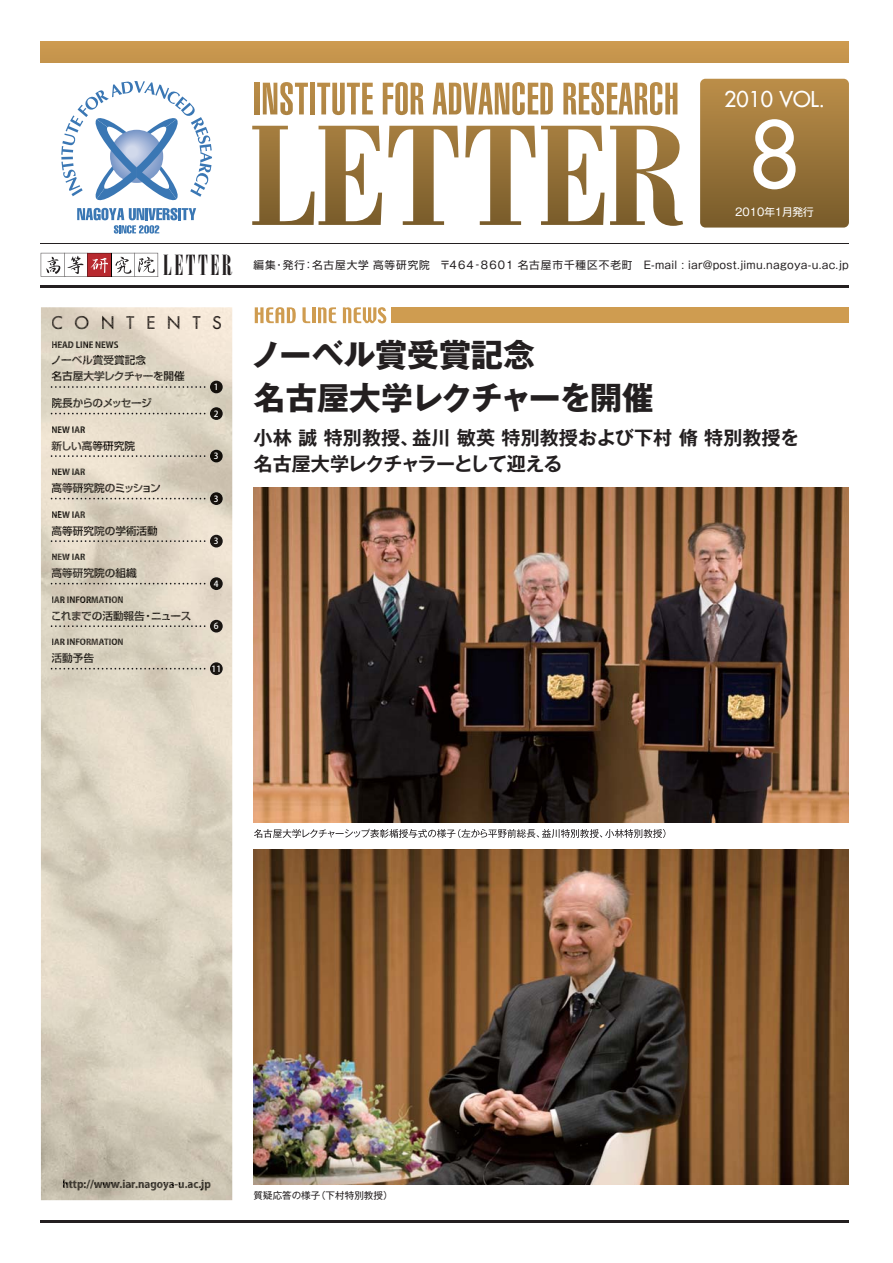
<style>
.page{position:relative;width:893px;height:1263px;background:#fff}
.page>*{position:absolute;margin:0;border:0;box-sizing:border-box;transform-origin:0 0}
.t1{font:500 89.25px "Futura Std";color:#fff}
.t2{font:31.95px/42.5px "Gothic MB101 Pro Bold 90 pv RKSJ H";color:#231f20}
.t3{font:27.6px "Onyx MT Std";letter-spacing:.105em;color:#231f20}
.t4{font:500 21.3px "Futura Std";color:#fff}
.t5{font:19.2px/26.5px "Gothic MB101 Pro De Bold 90 pv RKSJ H";color:#231f20}
.t6{font:500 16.95px "Futura Std";letter-spacing:.71em;color:#16110c}
.t7{font:10.65px "Gothic MB101 Pro Regular 90 pv RKSJ H";letter-spacing:.025em;color:#231f20}
.t8{font:10.65px "Koz Go Pro Bold 90 pv RKSJ H";color:#0f0a05}
.t9{font:10.65px/15.9px "Shin Go Pro Medium 90 pv RKSJ H";color:#18140f}
.t10{font:10.65px "Shin Go Pro Medium 90 pv RKSJ H";color:#130f0a}
.t11{font:10.65px "Shin Go Pro Medium 90 pv RKSJ H";letter-spacing:-.03em;color:#1a1612}
.t12{font:10.65px "Shin Go Pro Medium 90 pv RKSJ H";letter-spacing:-.02em;color:#1b1713}
.t13{font:10.65px "Shin Go Pro Medium 90 pv RKSJ H";letter-spacing:-.045em;color:#18140f}
.t14{font:10.65px "Gothic MB101 Pro Regular 90 pv RKSJ H";color:#fff}
.t15{font:10.65px "Shin Go Pro Medium 90 pv RKSJ H";color:#1e1915}
.t16{font:10.65px "Shin Go Pro Medium 90 pv RKSJ H";color:#17130f}
.t17{font:9.6px "Gothic MB101 Pro Regular 90 pv RKSJ H";color:#231f20}
.t18{font:8.55px "Koz Go Pro Bold 90 pv RKSJ H";color:#17130f}
.t19{font:8.55px "Koz Go Pro Medium 90 pv RKSJ H";color:#fff}
.t20{font:8.55px "Koz Go Pro Bold 90 pv RKSJ H";color:#1b1713}
.t21{font:8.55px "Koz Go Pro Bold 90 pv RKSJ H";color:#1b1613}
.t22{font:8.55px "Koz Go Pro Bold 90 pv RKSJ H";color:#1c1713}
.s1{color:#1a1511}
.s2{color:#1f1815}
.s3{color:#201916}
.s4{color:#15110c}
.s5{color:#1a1612}
.s6{color:#17130f}
.s7{color:#16120d}
.s8{color:#181410}
.s9{color:#1b1612}
.s10{color:#15120d}
.s11{color:#191410}
.s12{color:#1e1815}
.s13{color:#1b1713}
.s14{color:#1c1713}
.s15{color:#1d1814}
.s16{color:#1b1613}
.s17{color:#140f0a}
.s18{color:#130f0a}
.s19{color:#100b05}
.s20{color:#14100b}
.s21{color:#17140f}
.s22{color:#18130f}
.s23{color:#18140f}
.s24{font-family:"Shin Go Pro Regular 90 pv RKSJ H"}
.s25{color:#0b0701}
.s26{color:#0d0803}
.s27{color:#0c0803}
.s28{color:#090501}
.s29{color:#100d07}
.s30{color:#181511}
</style>
<div class="page">
<img style="left:40px;top:41px;width:809px;height:1182px">
<p class="t3" style="left:163px;top:249px;width:71px">LETTER</p>
<p class="t6" style="left:52px;top:313px;width:172px">CO<span class="s1">NT</span><span class="s2">EN</span><span class="s3">TS</span></p>
<p class="t18" style="left:52px;top:341px;width:68px"><span class="s1">HEAD</span> LIN<span class="s4">E NE</span>WS</p>
<p class="t9" style="left:51px;top:354px;width:135px"><span class="s5">ノーベ</span>ル賞受<span class="s6">賞記念<br></span><span class="s7">名古屋</span>大学レ<span class="s8">クチャ</span><span class="s9">ーを開</span><span class="s10">催</span></p>
<p class="t13" style="left:52px;top:399px;width:102px">院長か<span class="s11">らのメ</span><span class="s5">ッセー</span><span class="s6">ジ</span></p>
<p class="t20" style="left:52px;top:426px;width:35px">NEW IAR</p>
<p class="t15" style="left:52px;top:442px;width:85px">新しい<span class="s12">高等研</span><span class="s13">究院</span></p>
<p class="t21" style="left:52px;top:469px;width:35px">NEW <span class="s5">IAR</span></p>
<p class="t12" style="left:52px;top:484px;width:111px">高等研<span class="s6">究院の</span><span class="s14">ミッシ</span><span class="s15">ョン</span></p>
<p class="t22" style="left:52px;top:511px;width:35px">NEW <span class="s16">IAR</span></p>
<p class="t10" style="left:52px;top:527px;width:108px"><span class="s1">高等研</span><span class="s9">究院</span><span class="s6">の</span>学術活動</p>
<p class="t18" style="left:52px;top:554px;width:35px">NEW <span class="s13">IAR</span></p>
<p class="t10" style="left:52px;top:569px;width:87px">高等研<span class="s5">究</span><span class="s6">院の</span><span class="s17">組織</span></p>
<p class="t18" style="left:52px;top:596px;width:73px">IAR <span class="s18">INFO</span><span class="s19">RM</span><span class="s18">AT</span>ION</p>
<p class="t11" style="left:51px;top:612px;width:142px">これま<span class="s20">での活</span><span class="s10">動報告</span><span class="s21">・ニュ</span><span class="s22">ース</span></p>
<p class="t18" style="left:52px;top:639px;width:73px">IAR INFO<span class="s23">RMAT</span>ION</p>
<p class="t16" style="left:52px;top:654px;width:44px">活動予告</p>
<p class="t19" style="left:214px;top:384px;width:6px">1</p>
<p class="t19" style="left:214px;top:410px;width:6px">2</p>
<p class="t19" style="left:214px;top:453px;width:6px">3</p>
<p class="t19" style="left:214px;top:495px;width:6px">3</p>
<p class="t19" style="left:214px;top:538px;width:6px">3</p>
<p class="t19" style="left:214px;top:580px;width:6px">4</p>
<p class="t19" style="left:214px;top:623px;width:6px">6</p>
<p class="t19" style="left:212px;top:666px;width:11px">11</p>
<p class="t4" style="left:724px;top:87px;width:102px">2010 VOL.</p>
<p class="t1" style="left:749px;top:105px;width:53px">8</p>
<p class="t14" style="left:735px;top:208px;width:80px">2010<span class="s24">年</span>1<span class="s24">月発行</span></p>
<p class="t7" style="left:254px;top:261px;width:597px"><span class="s24">編集・発行：名古屋大学高等研究院　</span>〒４６４‐８６０１ <span class="s24">名古屋市千種区不老町　</span>E-mail : iar@post.jimu.nagoya-u.ac.jp</p>
<p class="t2" style="left:251px;top:338px;width:405px">ノーベル賞受賞記念<br>名古屋大学レクチャーを開催</p>
<p class="t5" style="left:254px;top:427px;width:547px">小林 誠 特別教授、益川 敏英 特別教授および下村 脩 特別教授を名古屋大学レクチャラーとして迎える</p>
<p class="t8" style="left:62px;top:1180px;width:150px"><span class="s25">htt</span><span class="s26">p:/</span><span class="s27">/ww</span><span class="s28">w.i</span>ar.<span class="s29">nag</span><span class="s10">oya</span><span class="s30">-u</span><span class="s6">.</span><span class="s18">ac.</span>jp</p>
<p class="t17" style="left:254px;top:1191px;width:141px">質疑応答の様子（下村特別教授）</p>
</div>
